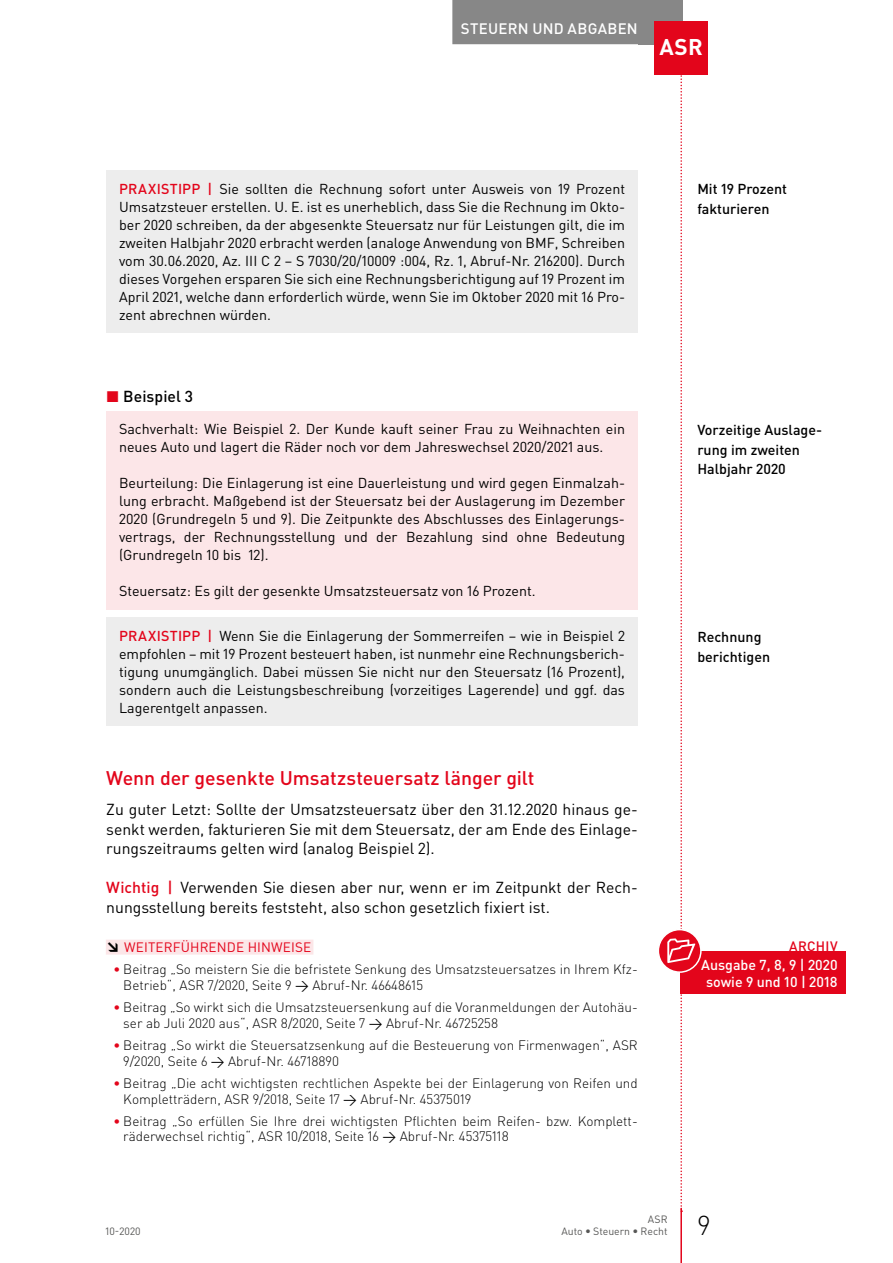
<style>
.page{position:relative;width:893px;height:1263px;background:#fff}
.page>*{position:absolute;margin:0;border:0;box-sizing:border-box;transform-origin:0 0}
.t1{font:300 27px "DIN Pro";color:#000}
.t2{font:700 22.5px "DIN Pro";color:#fff}
.t3{font:500 19.5px "DIN Pro";letter-spacing:.005em;color:#e3051b}
.t4{font:15.75px/19.5px "DIN Pro";color:#000;text-align:justify}
.t5{font:500 15.75px "DIN Pro";letter-spacing:.005em;color:#000}
.t6{font:500 15px "DIN Pro";letter-spacing:.015em;color:#fff}
.t7{font:14.25px/18px "DIN Pro";color:#000;text-align:justify}
.t8{font:500 14.25px/19.5px "DIN Pro";color:#000}
.t9{font:500 14.25px/17.2px "DIN Pro";color:#fff;text-align:center}
.t10{font:300 13.5px/15.8px "DIN Pro";color:#000}
.t11{font:13.5px "DIN Pro";letter-spacing:.01em;color:#e3051b}
.t12{font:500 13.5px "DIN Pro";letter-spacing:.03em;color:#e3051b}
.t13{font:10.5px "DIN Pro";color:#575756}
.s1{font-weight:500;color:#e3051b}
.s2{color:#e3051b}
.s3{font-weight:900;color:#000}
.s4{font-weight:400}
.s5{font-family:"DIN Mittelschrift Std"}
</style>
<div class="page">
<div style="left:638px;top:0;width:44px;height:44px;background:#878787"></div>
<hr style="left:680px;top:1208px;width:2px;height:55px;background:#e3051b">
<div style="left:452px;top:0;width:194px;height:44px;background:#878787"></div>
<div style="left:655px;top:21px;width:53px;height:53px;background:#e3051b"></div>
<div style="left:106px;top:940px;width:207px;height:15px;background:#fce6e8"></div>
<div style="left:106px;top:170px;width:532px;height:162px;background:#ededed"></div>
<div style="left:106px;top:411px;width:532px;height:198px;background:#fce6e8"></div>
<div style="left:106px;top:618px;width:532px;height:108px;background:#ededed"></div>
<div style="left:680px;top:951px;width:166px;height:43px;background:#e3051b"></div>
<svg style="left:658px;top:929px;width:43px;height:43px"></svg>
<div style="left:658px;top:929px;width:44px;height:44px;border:2px solid #fff;border-radius:50%"></div>
<svg style="left:667px;top:0;width:28px;height:1212px"></svg>
<p class="t6" style="left:461px;top:18px;width:178px">Steuern und Abgaben</p>
<h2 class="t2" style="left:659px;top:32px;width:45px">ASR</h2>
<p class="t7" style="left:119px;top:179px;width:508px"><span class="s1">PRAXISTIPP |</span> Sie sollten die Rechnung sofort unter Ausweis von 19 Prozent Umsatzsteuer erstellen. U. E. ist es unerheblich, dass Sie die Rechnung im Okto&shy;ber 2020 schreiben, da der abgesenkte Steuersatz nur für Leistungen gilt, die im zweiten Halbjahr 2020 erbracht werden (analoge Anwendung von BMF, Schreiben vom 30.06.2020, Az. III C 2 – S 7030/20/10009 :004, Rz. 1, Abruf-Nr. 216200). Durch dieses Vorgehen ersparen Sie sich eine Rechnungsberichtigung auf 19 Prozent im April 2021, welche dann erforderlich würde, wenn Sie im Oktober 2020 mit 16 Pro&shy;zent abrechnen würden.</p>
<p class="t5" style="left:106px;top:386px;width:88px"><span class="s2">◼</span> Beispiel 3</p>
<p class="t7" style="left:119px;top:420px;width:508px">Sachverhalt: Wie Beispiel 2. Der Kunde kauft seiner Frau zu Weihnachten ein neues Auto und lagert die Räder noch vor dem Jahreswechsel 2020/2021 aus.</p>
<p class="t7" style="left:119px;top:474px;width:507px">Beurteilung: Die Einlagerung ist eine Dauerleistung und wird gegen Einmalzah&shy;lung erbracht. Maßgebend ist der Steuersatz bei der Auslagerung im Dezember 2020 (Grundregeln 5 und 9). Die Zeitpunkte des Abschlusses des Einlagerungs&shy;vertrags, der Rechnungsstellung und der Bezahlung sind ohne Bedeutung (Grundregeln 10 bis 12).</p>
<p class="t7" style="left:119px;top:582px;width:418px">Steuersatz: Es gilt der gesenkte Umsatzsteuersatz von 16 Prozent.</p>
<p class="t7" style="left:119px;top:627px;width:507px"><span class="s1">PRAXISTIPP |</span> Wenn Sie die Einlagerung der Sommerreifen – wie in Beispiel 2 empfohlen – mit 19 Prozent besteuert haben, ist nunmehr eine Rechnungsberich&shy;tigung unumgänglich. Dabei müssen Sie nicht nur den Steuersatz (16 Prozent), sondern auch die Leistungsbeschreibung (vorzeitiges Lagerende) und ggf. das Lagerentgelt anpassen.</p>
<h3 class="t3" style="left:106px;top:765px;width:430px">Wenn der gesenkte U msatzsteuersatz länger gilt</h3>
<p class="t4" style="left:106px;top:799px;width:533px">Zu guter Letzt: Sollte der Umsatzsteuersatz über den 31.12.2020 hinaus ge&shy;senkt werden, fakturieren Sie mit dem Steuersatz, der am Ende des Einlage&shy;rungszeitraums gelten wird (analog Beispiel 2).</p>
<p class="t4" style="left:106px;top:877px;width:533px"><span class="s1">Wichtig |</span> Verwenden Sie diesen aber nur, wenn er im Zeitpunkt der Rech&shy;nungsstellung bereits feststeht, also schon gesetzlich fixiert ist.</p>
<p class="t11" style="left:106px;top:938px;width:206px"><span class="s3">↘</span> WEITERFÜHRENDE HINWEISE</p>
<p class="t10" style="left:123px;top:961px;width:516px;text-indent:-10px"><span class="s1">•</span> Beitrag „So meistern Sie die befristete Senkung des Umsatzsteuersatzes in Ihrem Kfz-<br>Betrieb“, ASR 7/2020, Seite 9 <span class="s4">→</span> Abruf-Nr. 46648615</p>
<p class="t10" style="left:123px;top:999px;width:516px;text-indent:-10px"><span class="s1">•</span> Beitrag „So wirkt sich die Umsatzsteuersenkung auf die Voranmeldungen der Autohäu&shy;ser ab Juli 2020 aus“, ASR 8/2020, Seite 7 <span class="s4">→</span> Abruf-Nr. 46725258</p>
<p class="t10" style="left:123px;top:1036px;width:516px;text-indent:-10px"><span class="s1">•</span> Beitrag „So wirkt die Steuersatzsenkung auf die Besteuerung von Firmenwagen“, ASR<br>9/2020, Seite 6 <span class="s4">→</span> Abruf-Nr. 46718890</p>
<p class="t10" style="left:123px;top:1074px;width:516px;text-indent:-10px"><span class="s1">•</span> Beitrag „Die acht wichtigsten rechtlichen Aspekte bei der Einlagerung von Reifen und<br>Kompletträdern, ASR 9/2018, Seite 17 <span class="s4">→</span> Abruf-Nr. 45375019</p>
<p class="t10" style="left:123px;top:1112px;width:516px;text-indent:-10px"><span class="s1">•</span> Beitrag „So erfüllen Sie Ihre drei wichtigsten Pflichten beim Reifen- bzw. Komplett&shy;räderwechsel richtig“, ASR 10/2018, Seite 16 <span class="s4">→</span> Abruf-Nr. 45375118</p>
<p class="t8" style="left:697px;top:179px;width:91px">Mit 19 Prozent fakturieren</p>
<p class="t8" style="left:697px;top:420px;width:126px">Vorzeitige Auslage&shy;rung im zweiten<br>Halbjahr 2020</p>
<p class="t8" style="left:697px;top:627px;width:74px">Rechnung berichtigen</p>
<p class="t12" style="left:789px;top:937px;width:50px">ARCHIV</p>
<p class="t9" style="left:701px;top:955px;width:138px">Ausgabe 7, 8, 9 | 2020 sowie 9 und 10 | 2018</p>
<p class="t13" style="left:648px;top:1212px;width:21px">ASR</p>
<p class="t13" style="left:106px;top:1224px;width:37px">10-2020</p>
<p class="t13" style="left:561px;top:1224px;width:108px">Auto <span class="s5">•</span> Steuern <span class="s5">•</span> Recht</p>
<h1 class="t1" style="left:697px;top:1207px;width:14px">9</h1>
</div>
